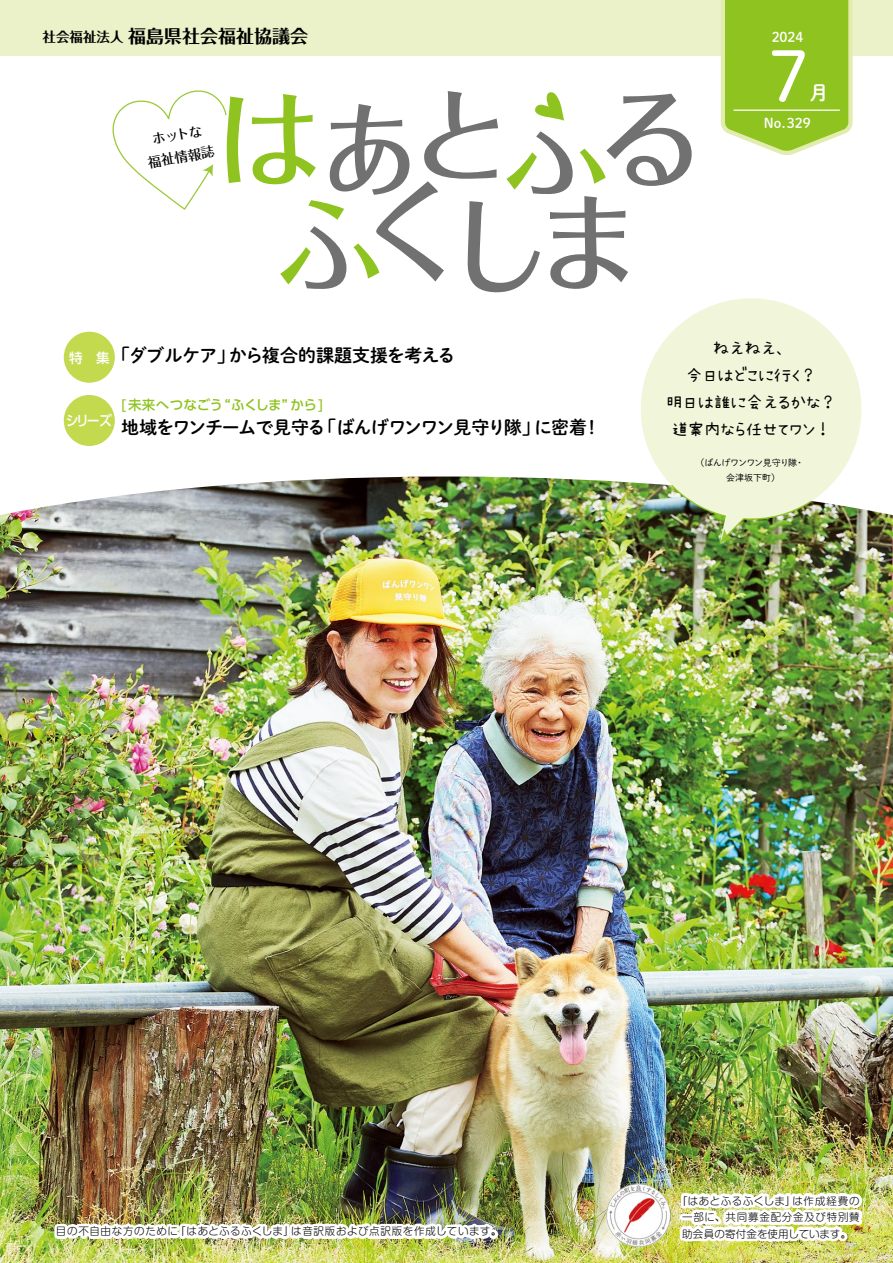
<style>
.page{position:relative;width:893px;height:1263px;background:#fff}
.page>*{position:absolute;margin:0;border:0;box-sizing:border-box;transform-origin:0 0}
.t1{font:500 107.25px "Folk Pro";color:#727171}
.t2{font:500 102px "Folk Pro";color:#727171}
.t3{font:72px "Shuei M Go Std L";color:#fff}
.t4{font:19.5px "Shuei M Go Std B";color:#fff}
.t5{font:18px "Shuei M Go Std B";letter-spacing:-.04em;color:#000}
.t6{font:18px "Shuei M Go Std B";letter-spacing:-.02em;color:#000}
.t7{font:18px "Shuei M Go Std B";letter-spacing:-.065em;color:#000}
.t8{font:700 18px "Folk Pro";color:#000}
.t9{font:17.25px/27px "KAWAIITEGAKIMOJI";letter-spacing:-.045em;color:#000;text-align:center}
.t10{font:500 14.25px "UD Shin Go Pr 6";color:#fff;scale:.9 1}
.t11{font:500 13.5px "UD Shin Go Pr 6";letter-spacing:-.03em;color:#8fc31f}
.t12{font:13.5px "Shuei M Go Std B";color:#fff}
.t13{font:500 13.5px/22.5px "Folk Pro";color:#000;text-align:center}
.t14{font:700 13.5px "Folk Pro";color:#000}
.t15{font:500 13.5px "UD Shin Go Pr 6";color:#fff}
.t16{font:300 10.5px/16.5px "Shin M Go Pr 6 N";letter-spacing:.055em;color:#000}
.t17{font:300 10.5px "Shin M Go Pr 6 N";letter-spacing:.03em;color:#000}
.t18{font:9px/15px "Shuei M Go Std L";letter-spacing:-.035em;color:#000}
.s1{font-size:107.25px;color:#8fc31f}
</style>
<div class="page">
<div style="left:0;top:0;width:893px;height:55px;background:#ebf2c9"></div>
<svg style="left:112px;top:90px;width:115px;height:120px"></svg>
<svg style="left:280px;top:226px;width:66px;height:63px"></svg>
<svg style="left:308px;top:200px;width:36px;height:20px"></svg>
<svg style="left:353px;top:243px;width:26px;height:36px"></svg>
<svg style="left:535px;top:92px;width:29px;height:29px"></svg>
<svg style="left:506px;top:131px;width:67px;height:63px"></svg>
<svg style="left:580px;top:149px;width:26px;height:35px"></svg>
<img style="left:0;top:476px;width:893px;height:787px">
<img style="left:677px;top:1107px;width:189px;height:156px">
<div style="left:838px;top:1232px;width:9px;height:9px;border:6px solid #fff;border-radius:50%"></div>
<div style="left:839px;top:1232px;width:8px;height:9px;border:6px solid #fff;border-radius:50%"></div>
<img style="left:606px;top:1183px;width:64px;height:64px">
<img style="left:51px;top:1104px;width:445px;height:159px">
<div style="left:489px;top:1229px;width:9px;height:10px;border:6px solid #fff;border-radius:50%"></div>
<div style="left:489px;top:1230px;width:8px;height:8px;border:6px solid #fff;border-radius:50%"></div>
<svg style="left:637px;top:298px;width:228px;height:243px;fill:#f1f6da"></svg>
<img style="left:671px;top:485px;width:141px;height:57px">
<div style="left:64px;top:332px;width:51px;height:51px;background:#c3d94e;border-radius:50%"></div>
<div style="left:64px;top:395px;width:51px;height:51px;background:#c3d94e;border-radius:50%"></div>
<svg style="left:719px;top:0;width:136px;height:155px;background:#a1cc41"></svg>
<hr style="left:733px;top:110px;width:107px;height:1px;background:#fff">
<h3 class="t8" style="left:128px;top:21px;width:182px">福島県社会福祉協議会</h3>
<p class="t14" style="left:43px;top:25px;width:83px">社会福祉法人</p>
<p class="t13" style="left:142px;top:128px;width:69px;rotate:-10deg">ホットな<br>福祉情報誌</p>
<h2 class="t2" style="left:216px;top:57px;width:301px"><span class="s1">は</span>あと</h2>
<h1 class="t1" style="left:597px;top:49px;width:109px">る</h1>
<h1 class="t1" style="left:359px;top:152px;width:285px">くしま</h1>
<p class="t12" style="left:772px;top:27px;width:33px">2024</p>
<h3 class="t3" style="left:768px;top:24px;width:44px">7</h3>
<p class="t12" style="left:764px;top:112px;width:48px">No.329</p>
<h3 class="t4" style="left:809px;top:78px;width:21px">月</h3>
<p class="t15" style="left:69px;top:346px;width:42px">特　集</p>
<h3 class="t5" style="left:112px;top:342px;width:124px">「ダブルケア」</h3>
<h3 class="t6" style="left:229px;top:342px;width:228px">から複合的課題支援を考える</h3>
<h3 class="t10" style="left:66px;top:409px;width:53px">シリーズ</h3>
<p class="t11" style="left:121px;top:394px;width:204px">[未来へつなごう“ふくしま” から[</p>
<h3 class="t7" style="left:319px;top:413px;width:223px">「ばんげワンワン見守り隊」</h3>
<h3 class="t5" style="left:534px;top:413px;width:55px">に密着</h3>
<h3 class="t5" style="left:121px;top:413px;width:206px">地域をワンチームで見守る</h3>
<h3 class="t5" style="left:583px;top:413px;width:19px">!</h3>
<h3 class="t9" style="left:666px;top:334px;width:172px">ねえねえ、<br>今日はどこに行く?<br>明日は誰に会えるかな?道案内なら任せてワン!</h3>
<p class="t18" style="left:795px;top:454px;width:10px">・</p>
<p class="t18" style="left:726px;top:454px;width:72px;text-indent:-31px">（ばんげワンワン見守り隊会津坂下町(</p>
<p class="t16" style="left:291px;top:1222px;width:212px">は音訳版および点訳版を作成しています。</p>
<p class="t17" style="left:175px;top:1223px;width:120px">「はあとふるふくしま」</p>
<p class="t16" style="left:56px;top:1222px;width:124px">目の不自由な方のために</p>
<p class="t16" style="left:682px;top:1192px;width:179px;text-indent:-5px">「はあとふるふくしま」<br>一部に、共同募金配分金及び特別賛助会員の寄付金を使用しています。</p>
<p class="t16" style="left:792px;top:1192px;width:69px">は作成経費の</p>
</div>
